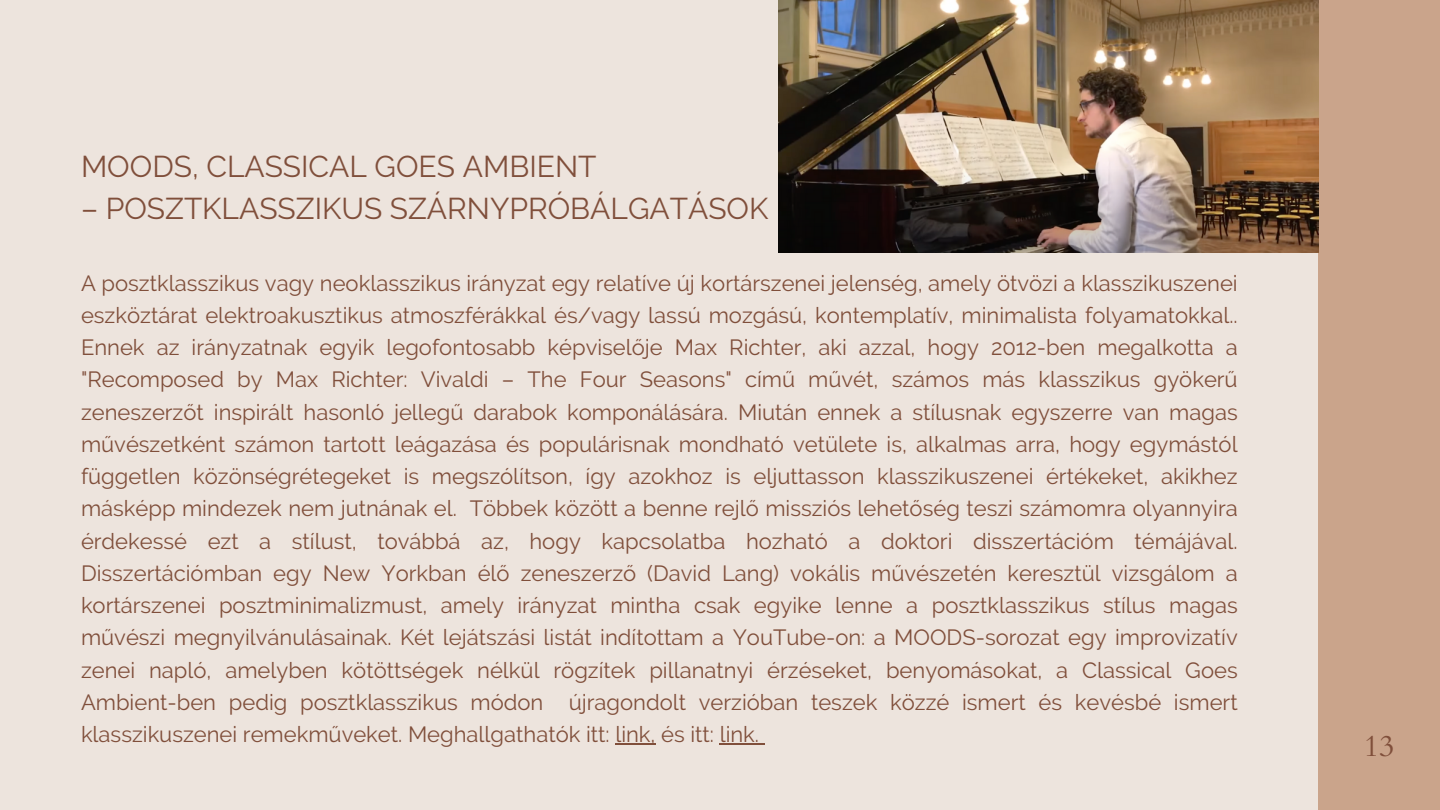
<style>
.page{position:relative;width:1440px;height:810px;background:#ede4dd}
.page>*{position:absolute;margin:0;border:0;box-sizing:border-box;transform-origin:0 0}
.t1{font:30px "Raleway";color:#804f3b}
.t2{font:30px "Cardo";color:#804f3b}
.t3{font:22px/32.2px "Raleway";color:#804f3b;text-align:justify}
</style>
<div class="page">
<div style="left:1318px;top:0;width:122px;height:810px;background:#caa48b"></div>
<hr style="left:615px;top:744px;width:41px;height:1px;background:#804f3b">
<hr style="left:720px;top:744px;width:39px;height:1px;background:#804f3b">
<img style="left:779px;top:0;width:539px;height:253px">
<p class="t1" style="left:81px;top:148px;width:517px">MOODS, CLASSICAL GOES AMBIENT</p>
<p class="t1" style="left:81px;top:190px;width:689px">– POSZTKLASSZIKUS SZÁRNYPRÓBÁLGATÁSOK</p>
<p class="t3" style="left:81px;top:267px;width:1158px">A posztklasszikus vagy neoklasszikus irányzat egy relatíve új kortárszenei jelenség, amely ötvözi a klasszikuszenei eszköztárat elektroakusztikus atmoszférákkal és/vagy lassú mozgású, kontemplatív, minimalista folyamatokkal..<br>Ennek az irányzatnak egyik legofontosabb képviselője Max Richter, aki azzal, hogy 2012-ben megalkotta a "Recomposed by Max Richter: Vivaldi – The Four Seasons" című művét, számos más klasszikus gyökerű zeneszerzőt inspirált hasonló jellegű darabok komponálására. Miután ennek a stílusnak egyszerre van magas művészetként számon tartott leágazása és populárisnak mondható vetülete is, alkalmas arra, hogy egymástól független közönségrétegeket is megszólítson, így azokhoz is eljuttasson klasszikuszenei értékeket, akikhez másképp mindezek nem jutnának el. Többek között a benne rejlő missziós lehetőség teszi számomra olyannyira érdekessé ezt a stílust, továbbá az, hogy kapcsolatba hozható a doktori disszertációm témájával.<br>Disszertációmban egy New Yorkban élő zeneszerző (David Lang) vokális művészetén keresztül vizsgálom a kortárszenei posztminimalizmust, amely irányzat mintha csak egyike lenne a posztklasszikus stílus magas művészi megnyilvánulásainak. Két lejátszási listát indítottam a YouTube-on: a MOODS-sorozat egy improvizatív zenei napló, amelyben kötöttségek nélkül rögzítek pillanatnyi érzéseket, benyomásokat, a Classical Goes Ambient-ben pedig posztklasszikus módon újragondolt verzióban teszek közzé ismert és kevésbé ismert klasszikuszenei remekműveket. Meghallgathatók itt: link, és itt: link.</p>
<p class="t2" style="left:1364px;top:726px;width:32px">13</p>
</div>
